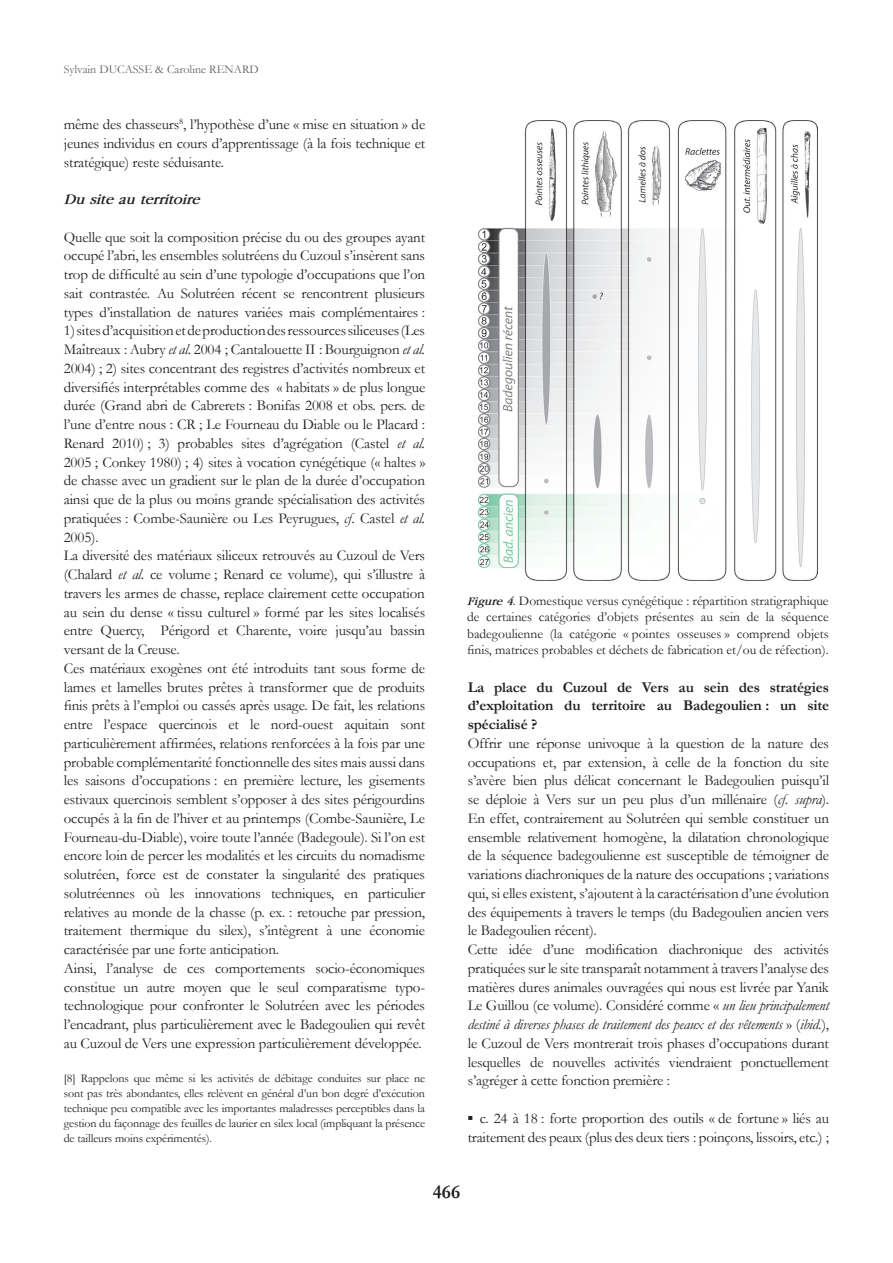
<style>
.page{position:relative;width:893px;height:1263px;background:#fff}
.page>*{position:absolute;margin:0;border:0;box-sizing:border-box;transform-origin:0 0}
.t1{font:700 19.5px "Garamond";color:#231f20}
.t2{font:15px/18.8px "Garamond";letter-spacing:-.01em;color:#231f20}
.t3{font:700 15px/18.8px "Garamond";letter-spacing:-.01em;color:#231f20;text-align:justify}
.t4{font:italic 700 15px "Garamond";letter-spacing:-.01em;color:#231f20}
.t5{font:13.5px/16.5px "Garamond";color:#231f20;text-align:justify}
.t6{font:12px/15px "Garamond";letter-spacing:-.01em;color:#231f20;text-align:justify}
.t7{font:12px "Garamond";color:#636366}
.s1{font-style:italic}
.s2{font-weight:700;font-style:italic;font-size:12px}
.s3{font-style:inherit}
</style>
<div class="page">
<img style="left:478px;top:120px;width:340px;height:460px">
<p class="t7" style="left:64px;top:61px;width:196px">Sylvain DUCASSE &amp; Caroline RENARD</p>
<p class="t2" style="left:64px;top:115px;width:363px;text-align:justify">même des chasseurs<sup>8</sup>, l’hypothèse d’une « mise en situation » de jeunes individus en cours d’apprentissage (à la fois technique et stratégique) reste séduisante.</p>
<p class="t4" style="left:64px;top:191px;width:137px">Du site au territoire</p>
<p class="t2" style="left:64px;top:227px;width:363px;text-align:justify">Quelle que soit la composition précise du ou des groupes ayant occupé l’abri, les ensembles solutréens du Cuzoul s’insèrent sans trop de difficulté au sein d’une typologie d’occupations que l’on sait contrastée. Au Solutréen récent se rencontrent plusieurs types d’installation de natures variées mais complémentaires :</p>
<p class="t2" style="left:64px;top:321px;width:363px">1) sites d’acquisition et de production des ressources siliceuses (Les Maîtreaux : Aubry <span class="s1">et al.</span> 2004 ; Cantalouette II : Bourguignon <span class="s1">et al.<br></span>2004) ; 2) sites concentrant des registres d’activités nombreux et diversifiés interprétables comme des « habitats » de plus longue durée (Grand abri de Cabrerets : Bonifas 2008 et obs. pers. de l’une d’entre nous : CR ; Le Fourneau du Diable ou le Placard :<br>Renard 2010) ; 3) probables sites d’agrégation (Castel <span class="s1">et al.<br></span>2005 ; Conkey 1980) ; 4) sites à vocation cynégétique (« haltes » de chasse avec un gradient sur le plan de la durée d’occupation ainsi que de la plus ou moins grande spécialisation des activités pratiquées : Combe-Saunière ou Les Peyrugues, <span class="s1">cf.</span> Castel <span class="s1">et al.<br></span>2005).<br>La diversité des matériaux siliceux retrouvés au Cuzoul de Vers (Chalard <span class="s1">et al.</span> ce volume ; Renard ce volume), qui s’illustre à travers les armes de chasse, replace clairement cette occupation au sein du dense « tissu culturel » formé par les sites localisés entre Quercy, Périgord et Charente, voire jusqu’au bassin versant de la Creuse.<br>Ces matériaux exogènes ont été introduits tant sous forme de lames et lamelles brutes prêtes à transformer que de produits finis prêts à l’emploi ou cassés après usage. De fait, les relations entre l’espace quercinois et le nord-ouest aquitain sont particulièrement affirmées, relations renforcées à la fois par une probable complémentarité fonctionnelle des sites mais aussi dans les saisons d’occupations : en première lecture, les gisements estivaux quercinois semblent s’opposer à des sites périgourdins occupés à la fin de l’hiver et au printemps (Combe-Saunière, Le Fourneau-du-Diable), voire toute l’année (Badegoule). Si l’on est encore loin de percer les modalités et les circuits du nomadisme solutréen, force est de constater la singularité des pratiques solutréennes où les innovations techniques, en particulier relatives au monde de la chasse (p. ex. : retouche par pression, traitement thermique du silex), s’intègrent à une économie caractérisée par une forte anticipation.<br>Ainsi, l’analyse de ces comportements socio-économiques constitue un autre moyen que le seul comparatisme typo&shy;technologique pour confronter le Solutréen avec les périodes l’encadrant, plus particulièrement avec le Badegoulien qui revêt au Cuzoul de Vers une expression particulièrement développée.</p>
<p class="t6" style="left:64px;top:1070px;width:363px">[8] Rappelons que même si les activités de débitage conduites sur place ne sont pas très abondantes, elles relèvent en général d’un bon degré d’exécution technique peu compatible avec les importantes maladresses perceptibles dans la gestion du façonnage des feuilles de laurier en silex local (impliquant la présence de tailleurs moins expérimentés).</p>
<p class="t5" style="left:467px;top:592px;width:363px"><span class="s2">Figure 4</span>. Domestique versus cynégétique : répartition stratigraphique de certaines catégories d’objets présentes au sein de la séquence badegoulienne (la catégorie « pointes osseuses » comprend objets finis, matrices probables et déchets de fabrication et/ou de réfection).</p>
<p class="t3" style="left:468px;top:677px;width:363px">La place du Cuzoul de Vers au sein des stratégies d’exploitation du territoire au Badegoulien : un site spécialisé ?</p>
<p class="t2" style="left:468px;top:733px;width:363px">Offrir une réponse univoque à la question de la nature des occupations et, par extension, à celle de la fonction du site s’avère bien plus délicat concernant le Badegoulien puisqu’il se déploie à Vers sur un peu plus d’un millénaire (<span class="s1">cf. supra</span>).<br>En effet, contrairement au Solutréen qui semble constituer un ensemble relativement homogène, la dilatation chronologique de la séquence badegoulienne est susceptible de témoigner de variations diachroniques de la nature des occupations ; variations qui, si elles existent, s’ajoutent à la caractérisation d’une évolution des équipements à travers le temps (du Badegoulien ancien vers le Badegoulien récent).<br>Cette idée d’une modification diachronique des activités pratiquées sur le site transparaît notamment à travers l’analyse des matières dures animales ouvragées qui nous est livrée par Yanik Le Guillou (ce volume). Considéré comme « <span class="s1">un lieu principalement destiné à diverses phases de traitement des peaux et des vêtements</span> » (<span class="s1">ibid.</span>), le Cuzoul de Vers montrerait trois phases d’occupations durant lesquelles de nouvelles activités viendraient ponctuellement s’agréger à cette fonction première :</p>
<p class="t2" style="left:468px;top:1108px;width:363px">▪ c. 24 à 18 : forte proportion des outils « de fortune » liés au traitement des peaux (plus des deux tiers : poinçons, lissoirs, etc.) ;</p>
<h1 class="t1" style="left:433px;top:1178px;width:29px">46<span class="s3">6</span></h1>
</div>
